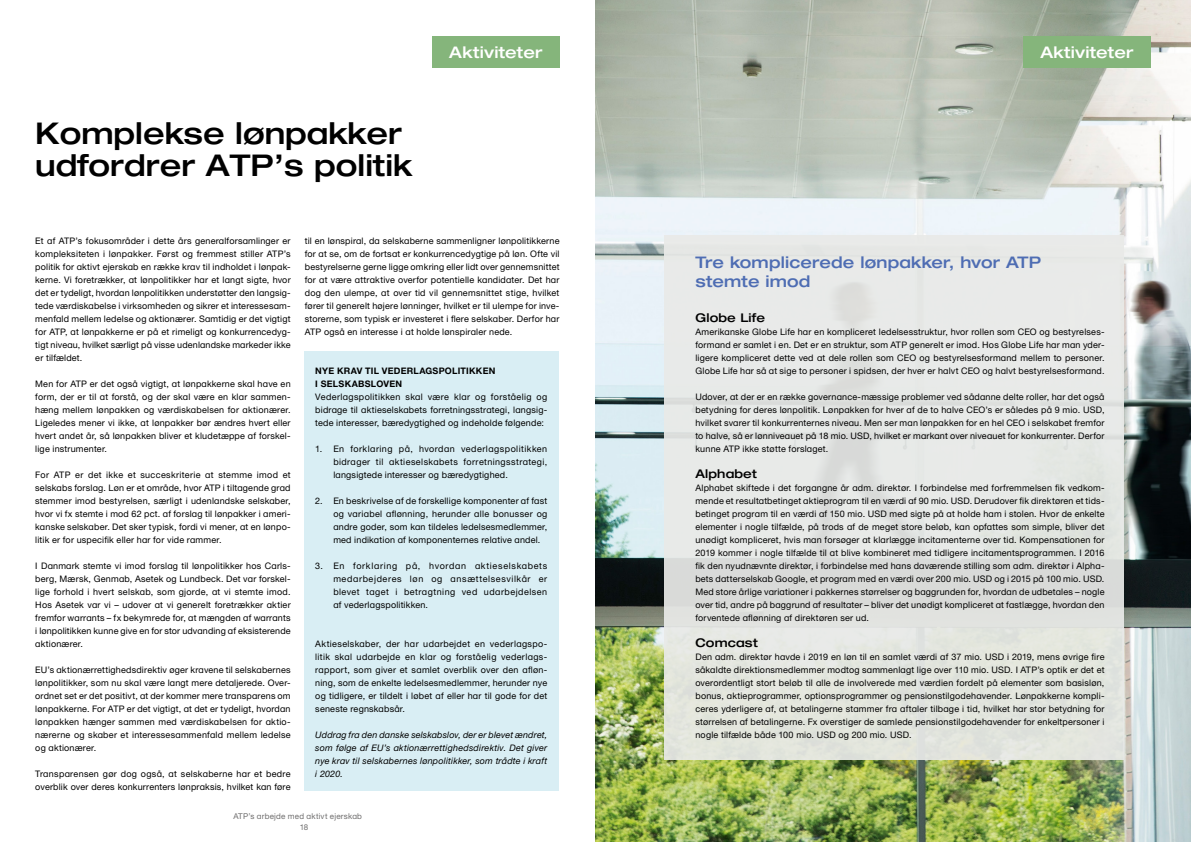
<style>
.page{position:relative;width:1191px;height:842px;background:#fff}
.page>*{position:absolute;margin:0;border:0;box-sizing:border-box;transform-origin:0 0}
.Kapiteloverskrift_H2{font:500 30px/32px "Helvetica Neue ATP Head";color:#000}
.Sto_box_overskrift_H{font:500 16px/19.2px "Helvetica Neue ATP Head";letter-spacing:.01em;color:#4e6db3}
.Tag{font:500 16px "Helvetica Neue ATP Head";letter-spacing:.01em;color:#fff}
.Tema_overskrift{font:500 12px "Helvetica Neue ATP Head";letter-spacing:.01em;color:#000}
.Brødtekst{font:9px/13px "Helvetica Neue ATP Body";letter-spacing:.02em;color:#000;text-align:justify}
.Brødtekst-2{font:italic 9px/13px "Helvetica Neue ATP Body";letter-spacing:.025em;color:#000;text-align:justify}
.Box_overskrift{font:700 9px/13px "Helvetica Neue ATP Body";letter-spacing:.03em;color:#000}
.t1{font:8px "Helvetica Neue ATP Body";letter-spacing:.025em;color:#706f6f}
</style>
<div class="page">
<div style="left:432px;top:36px;width:127px;height:31px;background:#85b57b"></div>
<div style="left:304px;top:351px;width:254px;height:440px;background:#d9eef4"></div>
<img style="left:595px;top:0;width:596px;height:842px">
<div style="left:1023px;top:36px;width:127px;height:31px;background:#85b57b"></div>
<div style="left:664px;top:235px;width:459px;height:525px;background:#e9eae8"></div>
<h2 class="Kapiteloverskrift_H2" style="left:35px;top:117px;width:378px">Komplekse lønpakker udfordrer ATP’s politik</h2>
<h2 class="Tag" style="left:449px;top:42px;width:95px">Aktiviteter</h2>
<p class="Brødtekst" style="left:35px;top:234px;width:257px">Et af ATP’s fokusområder i dette års generalforsamlinger er kompleksiteten i lønpakker. Først og fremmest stiller ATP’s politik for aktivt ejerskab en række krav til indholdet i lønpak&shy;kerne. Vi foretrækker, at lønpolitikker har et langt sigte, hvor det er tydeligt, hvordan lønpolitikken understøtter den langsig&shy;tede værdiskabelse i virksomheden og sikrer et interessesam&shy;menfald mellem ledelse og aktionærer. Samtidig er det vigtigt for ATP, at lønpakkerne er på et rimeligt og konkurrencedyg&shy;tigt niveau, hvilket særligt på visse udenlandske markeder ikke er tilfældet.</p>
<p class="Brødtekst" style="left:35px;top:377px;width:257px">Men for ATP er det også vigtigt, at lønpakkerne skal have en form, der er til at forstå, og der skal være en klar sammen&shy;hæng mellem lønpakken og værdiskabelsen for aktionærer.<br>Ligeledes mener vi ikke, at lønpakker bør ændres hvert eller hvert andet år, så lønpakken bliver et kludetæppe af forskel&shy;lige instrumenter.</p>
<p class="Brødtekst" style="left:35px;top:468px;width:257px">For ATP er det ikke et succeskriterie at stemme imod et selskabs forslag. Løn er et område, hvor ATP i tiltagende grad stemmer imod bestyrelsen, særligt i udenlandske selskaber, hvor vi fx stemte i mod 62 pct. af forslag til lønpakker i ameri&shy;kanske selskaber. Det sker typisk, fordi vi mener, at en lønpo&shy;litik er for uspecifik eller har for vide rammer.</p>
<p class="Brødtekst" style="left:35px;top:559px;width:257px">I Danmark stemte vi imod forslag til lønpolitikker hos Carls&shy;berg, Mærsk, Genmab, Asetek og Lundbeck. Det var forskel&shy;lige forhold i hvert selskab, som gjorde, at vi stemte imod.<br>Hos Asetek var vi – udover at vi generelt foretrækker aktier fremfor warrants – fx bekymrede for, at mængden af warrants i lønpolitikken kunne give en for stor udvanding af eksisterende aktionærer.</p>
<p class="Brødtekst" style="left:35px;top:663px;width:257px">EU’s aktionærrettighedsdirektiv øger kravene til selskabernes lønpolitikker, som nu skal være langt mere detaljerede. Over&shy;ordnet set er det positivt, at der kommer mere transparens om lønpakkerne. For ATP er det vigtigt, at det er tydeligt, hvordan lønpakken hænger sammen med værdiskabelsen for aktio&shy;nærerne og skaber et interessesammenfald mellem ledelse og aktionærer.</p>
<p class="Brødtekst" style="left:35px;top:767px;width:257px">Transparensen gør dog også, at selskaberne har et bedre overblik over deres konkurrenters lønpraksis, hvilket kan føre</p>
<p class="Brødtekst" style="left:305px;top:234px;width:256px">til en lønspiral, da selskaberne sammenligner lønpolitikkerne for at se, om de fortsat er konkurrencedygtige på løn. Ofte vil bestyrelserne gerne ligge omkring eller lidt over gennemsnittet for at være attraktive overfor potentielle kandidater. Det har dog den ulempe, at over tid vil gennemsnittet stige, hvilket fører til generelt højere lønninger, hvilket er til ulempe for inve&shy;storerne, som typisk er investeret i flere selskaber. Derfor har ATP også en interesse i at holde lønspiraler nede.</p>
<h3 class="Box_overskrift" style="left:315px;top:364px;width:182px">NYE KRAV TIL VEDERLAGSPOLITIKKEN<br>I SELSKABSLOVEN</h3>
<p class="Brødtekst" style="left:315px;top:390px;width:233px">Vederlagspolitikken skal være klar og forståelig og bidrage til aktieselskabets forretningsstrategi, langsig&shy;tede interesser, bæredygtighed og indeholde følgende:</p>
<p class="Brødtekst" style="left:333px;top:442px;width:215px;text-indent:-18px">1. En forklaring på, hvordan vederlagspolitikken bidrager til aktieselskabets forretningsstrategi, langsigtede interesser og bæredygtighed.</p>
<p class="Brødtekst" style="left:333px;top:494px;width:215px;text-indent:-18px">2. En beskrivelse af de forskellige komponenter af fast og variabel aflønning, herunder alle bonusser og andre goder, som kan tildeles ledelsesmedlemmer, med indikation af komponenternes relative andel.</p>
<p class="Brødtekst" style="left:333px;top:559px;width:215px;text-indent:-18px">3. En forklaring på, hvordan aktieselskabets medarbejderes løn og ansættelsesvilkår er blevet taget i betragtning ved udarbejdelsen af vederlagspolitikken.</p>
<p class="Brødtekst" style="left:315px;top:637px;width:233px">Aktieselskaber, der har udarbejdet en vederlagspo&shy;litik skal udarbejde en klar og forståelig vederlags&shy;rapport, som giver et samlet overblik over den afløn&shy;ning, som de enkelte ledelsesmedlemmer, herunder nye og tidligere, er tildelt i løbet af eller har til gode for det seneste regnskabsår.</p>
<p class="Brødtekst-2" style="left:315px;top:728px;width:233px">Uddrag fra den danske selskabslov, der er blevet ændret, som følge af EU’s aktionærrettighedsdirektiv. Det giver nye krav til selskabernes lønpolitikker, som trådte i kraft i 2020.</p>
<p class="t1" style="left:233px;top:811px;width:130px">ATP’s arbejde med aktivt ejerskab</p>
<p class="t1" style="left:300px;top:822px;width:10px">18</p>
<h2 class="Tag" style="left:1040px;top:42px;width:95px">Aktiviteter</h2>
<h3 class="Sto_box_overskrift_H" style="left:695px;top:252px;width:347px">Tre komplicerede lønpakker, hvor ATP stemte imod</h3>
<h4 class="Tema_overskrift" style="left:695px;top:310px;width:71px">Globe Life</h4>
<p class="Brødtekst" style="left:695px;top:325px;width:410px">Amerikanske Globe Life har en kompliceret ledelsesstruktur, hvor rollen som CEO og bestyrelses&shy;formand er samlet i en. Det er en struktur, som ATP generelt er imod. Hos Globe Life har man yder&shy;ligere kompliceret dette ved at dele rollen som CEO og bestyrelsesformand mellem to personer.<br>Globe Life har så at sige to personer i spidsen, der hver er halvt CEO og halvt bestyrelsesformand.</p>
<p class="Brødtekst" style="left:695px;top:390px;width:410px">Udover, at der er en række governance-mæssige problemer ved sådanne delte roller, har det også betydning for deres lønpolitik. Lønpakken for hver af de to halve CEO’s er således på 9 mio. USD, hvilket svarer til konkurrenternes niveau. Men ser man lønpakken for en hel CEO i selskabet fremfor to halve, så er lønniveauet på 18 mio. USD, hvilket er markant over niveauet for konkurrenter. Derfor kunne ATP ikke støtte forslaget.</p>
<h4 class="Tema_overskrift" style="left:695px;top:466px;width:63px">Alphabet</h4>
<p class="Brødtekst" style="left:695px;top:481px;width:410px">Alphabet skiftede i det forgangne år adm. direktør. I forbindelse med forfremmelsen fik vedkom&shy;mende et resultatbetinget aktieprogram til en værdi af 90 mio. USD. Derudover fik direktøren et tids&shy;betinget program til en værdi af 150 mio. USD med sigte på at holde ham i stolen. Hvor de enkelte elementer i nogle tilfælde, på trods af de meget store beløb, kan opfattes som simple, bliver det unødigt kompliceret, hvis man forsøger at klarlægge incitamenterne over tid. Kompensationen for 2019 kommer i nogle tilfælde til at blive kombineret med tidligere incitamentsprogrammen. I 2016 fik den nyudnævnte direktør, i forbindelse med hans daværende stilling som adm. direktør i Alpha&shy;bets datterselskab Google, et program med en værdi over 200 mio. USD og i 2015 på 100 mio. USD.<br>Med store årlige variationer i pakkernes størrelser og baggrunden for, hvordan de udbetales – nogle over tid, andre på baggrund af resultater – bliver det unødigt kompliceret at fastlægge, hvordan den forventede aflønning af direktøren ser ud.</p>
<h4 class="Tema_overskrift" style="left:695px;top:635px;width:64px">Comcast</h4>
<p class="Brødtekst" style="left:695px;top:650px;width:410px">Den adm. direktør havde i 2019 en løn til en samlet værdi af 37 mio. USD i 2019, mens øvrige fire såkaldte direktionsmedlemmer modtog sammenlagt lige over 110 mio. USD. I ATP’s optik er det et overordentligt stort beløb til alle de involverede med værdien fordelt på elementer som basisløn, bonus, aktieprogrammer, optionsprogrammer og pensionstilgodehavender. Lønpakkerne kompli&shy;ceres yderligere af, at betalingerne stammer fra aftaler tilbage i tid, hvilket har stor betydning for størrelsen af betalingerne. Fx overstiger de samlede pensionstilgodehavender for enkeltpersoner i nogle tilfælde både 100 mio. USD og 200 mio. USD.</p>
</div>
